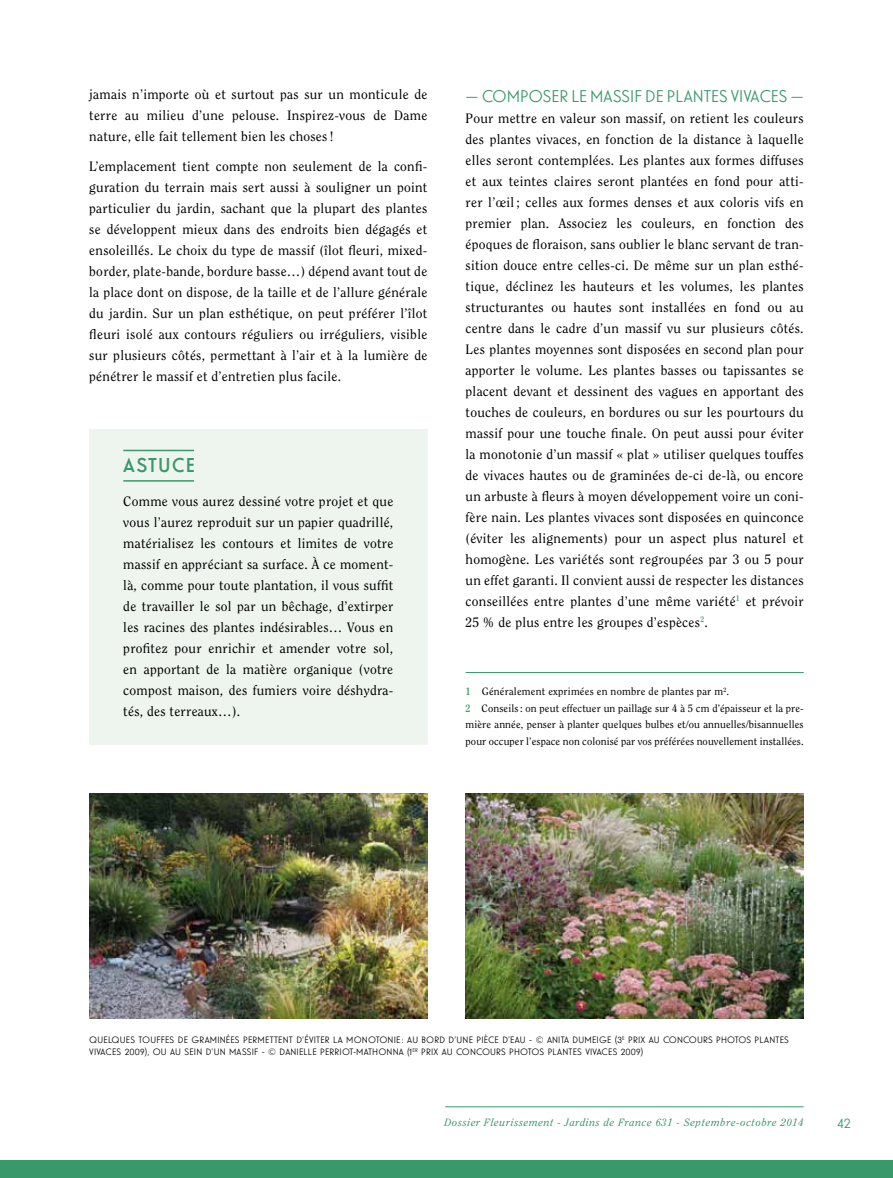
<style>
.page{position:relative;width:893px;height:1178px;background:#fff}
.page>*{position:absolute;margin:0;border:0;box-sizing:border-box;transform-origin:0 0}
.t1{font:500 19.5px "Guildford Pro";letter-spacing:.06em;color:#39996a}
.t2{font:16.5px "Guildford Pro";color:#39996a}
.t3{font:13.5px/21px "Clearface Std";letter-spacing:.02em;color:#000;text-align:justify}
.t4{font:13.5px "Guildford Pro";color:#39996a}
.t5{font:10.5px/16.5px "Clearface Std";letter-spacing:.01em;color:#000}
.t6{font:italic 10.5px "Clearface Std";letter-spacing:.06em;color:#39996a}
.t7{font:9px/12px "Guildford Pro";letter-spacing:.02em;color:#000}
.s1{font-weight:700;color:#39996a}
</style>
<div class="page">
<hr style="left:445px;top:1106px;width:359px;height:1px;background:#39996a">
<div style="left:0;top:1160px;width:893px;height:18px;background:#39996a"></div>
<div style="left:89px;top:429px;width:338px;height:316px;background:#eef5ef"></div>
<hr style="left:123px;top:450px;width:71px;height:1px;background:#39996a">
<hr style="left:123px;top:480px;width:71px;height:2px;background:#39996a">
<hr style="left:466px;top:672px;width:338px;height:1px;background:#39996a">
<img style="left:89px;top:794px;width:338px;height:225px">
<img style="left:466px;top:794px;width:338px;height:225px">
<p class="t3" style="left:89px;top:84px;width:340px">jamais n’importe où et surtout pas sur un monticule de terre au milieu d’une pelouse. Inspirez-vous de Dame nature, elle fait tellement bien les choses!</p>
<p class="t3" style="left:89px;top:156px;width:340px">L’emplacement tient compte non seulement de la confi&shy;guration du terrain mais sert aussi à souligner un point particulier du jardin, sachant que la plupart des plantes se développent mieux dans des endroits bien dégagés et ensoleillés. Le choix du type de massif (îlot fleuri, mixed&shy;border, plate-bande, bordure basse…) dépend avant tout de la place dont on dispose, de la taille et de l’allure générale du jardin. Sur un plan esthétique, on peut préférer l’îlot fleuri isolé aux contours réguliers ou irréguliers, visible sur plusieurs côtés, permettant à l’air et à la lumière de pénétrer le massif et d’entretien plus facile.</p>
<h1 class="t1" style="left:123px;top:452px;width:73px">ASTUCE</h1>
<p class="t3" style="left:123px;top:491px;width:272px">Comme vous aurez dessiné votre projet et que vous l’aurez reproduit sur un papier quadrillé, matérialisez les contours et limites de votre massif en appréciant sa surface. À ce moment&shy;là, comme pour toute plantation, il vous suffit de travailler le sol par un bêchage, d’extirper les racines des plantes indésirables… Vous en profitez pour enrichir et amender votre sol, en apportant de la matière organique (votre compost maison, des fumiers voire déshydra&shy;tés, des terreaux…).</p>
<p class="t2" style="left:466px;top:85px;width:340px">— COMPOSER LE MASSIF DE PLANTES VIVACES —</p>
<p class="t3" style="left:466px;top:107px;width:340px">Pour mettre en valeur son massif, on retient les couleurs des plantes vivaces, en fonction de la distance à laquelle elles seront contemplées. Les plantes aux formes diffuses et aux teintes claires seront plantées en fond pour atti&shy;rer l’œil ; celles aux formes denses et aux coloris vifs en premier plan. Associez les couleurs, en fonction des époques de floraison, sans oublier le blanc servant de tran&shy;sition douce entre celles-ci. De même sur un plan esthé&shy;tique, déclinez les hauteurs et les volumes, les plantes structurantes ou hautes sont installées en fond ou au centre dans le cadre d’un massif vu sur plusieurs côtés.<br>Les plantes moyennes sont disposées en second plan pour apporter le volume. Les plantes basses ou tapissantes se placent devant et dessinent des vagues en apportant des touches de couleurs, en bordures ou sur les pourtours du massif pour une touche finale. On peut aussi pour éviter la monotonie d’un massif « plat » utiliser quelques touffes de vivaces hautes ou de graminées de-ci de-là, ou encore un arbuste à fleurs à moyen développement voire un coni&shy;fère nain. Les plantes vivaces sont disposées en quinconce (éviter les alignements) pour un aspect plus naturel et homogène. Les variétés sont regroupées par 3 ou 5 pour un effet garanti. Il convient aussi de respecter les distances conseillées entre plantes d’une même variété<sup>1</sup> et prévoir 25 % de plus entre les groupes d’espèces<sup>2</sup>.</p>
<p class="t5" style="left:466px;top:683px;width:340px"><span class="s1">1</span> Généralement exprimées en nombre de plantes par m<sup>2</sup>.<br><span class="s1">2</span> Conseils: on peut effectuer un paillage sur 4 à 5 cm d’épaisseur et la pre&shy;mière année, penser à planter quelques bulbes et/ou annuelles/bisannuelles pour occuper l’espace non colonisé par vos préférées nouvellement installées.</p>
<p class="t7" style="left:89px;top:1034px;width:701px">QUELQUES TOUFFES DE GRAMINÉES PERMETTENT D’ÉVITER LA MONOTONIE : AU BORD D’UNE PIÈCE D’EAU - © ANITA DUMEIGE (3<sup>E</sup> PRIX AU CONCOURS PHOTOS PLANTES<br>VIVACES 2009), OU AU SEIN D’UN MASSIF - © DANIELLE PERRIOT-MATHONNA (1<sup>ER</sup> PRIX AU CONCOURS PHOTOS PLANTES VIVACES 2009)</p>
<p class="t6" style="left:444px;top:1116px;width:361px">Dossier Fleurissement - Jardins de France 631 - Septembre-octobre 2014</p>
<p class="t4" style="left:838px;top:1114px;width:15px">42</p>
</div>
